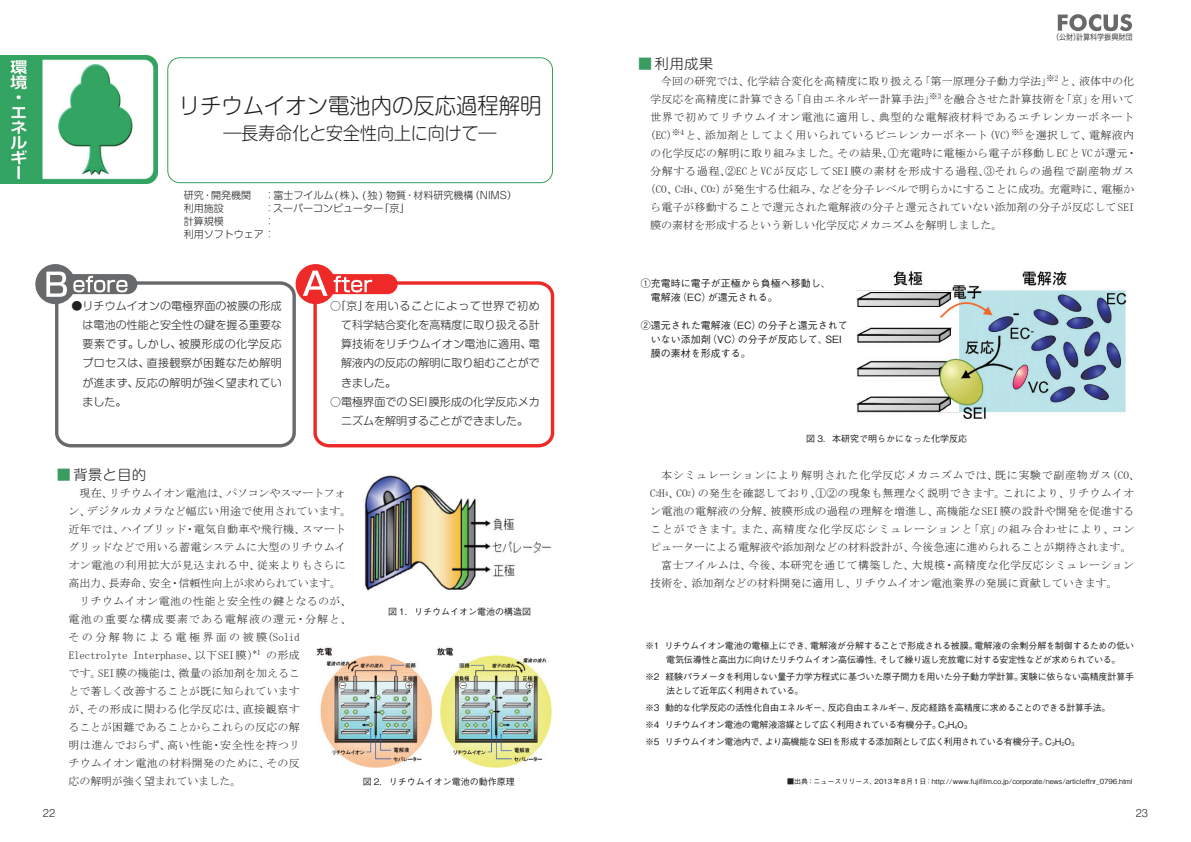
<style>
.page{position:relative;width:1191px;height:842px;background:#fff}
.page>*{position:absolute;margin:0;border:0;box-sizing:border-box;transform-origin:0 0}
.t1{font:300 22px "Shin M Go Pr 6";color:#231f20}
.t2{font:300 18px "Shin M Go Pr 6";color:#231f20}
.t3{font:300 14px "Shin M Go Pr 6";letter-spacing:.05em;color:#231f20}
.t4{font:11px/18px "MS Mincho";letter-spacing:.015em;color:#231f20}
.t5{font:300 11px/19.2px "Shin M Go Pr 6";letter-spacing:.01em;color:#231f20;text-align:justify}
.t6{font:11px "MS Mincho";letter-spacing:.06em;color:#231f20}
.t7{font:11px "MS Mincho";letter-spacing:.055em;color:#231f20}
.t8{font:500 10px/14px "Gothic BBB Pr 6";color:#231f20}
.t9{font:300 10px/13px "Shin M Go Pr 6";color:#231f20}
.t10{font:500 9px/14px "Gothic BBB Pr 6";letter-spacing:-.03em;color:#231f20}
.t11{font:500 9px "Gothic BBB Pr 6";color:#231f20}
.t12{font:8px "Hira Kaku Pro W3";letter-spacing:-.02em;color:#231f20;scale:.89 1}
.t13{font:500 7px "Gothic BBB Pr 6";color:#231f20}
.s1{color:#3a9c60}
.s2{font-size:7px}
.s3{font-size:5px}
</style>
<div class="page">
<img style="left:364px;top:475px;width:187px;height:116px">
<img style="left:316px;top:647px;width:236px;height:121px">
<img style="left:857px;top:271px;width:270px;height:149px">
<svg style="left:55px;top:281px;width:241px;height:167px"></svg>
<svg style="left:313px;top:281px;width:242px;height:167px"></svg>
<svg style="left:35px;top:264px;width:247px;height:143px"></svg>
<svg style="left:295px;top:264px;width:245px;height:163px"></svg>
<img style="left:0;top:56px;width:158px;height:128px">
<div style="left:167px;top:57px;width:386px;height:126px;border:1px solid #3a9c60;border-radius:12px"></div>
<svg style="left:1057px;top:14px;width:75px;height:17px"></svg>
<h1 class="t1" style="left:179px;top:88px;width:364px">リチウムイオン電池内の反応過程解明</h1>
<h2 class="t2" style="left:224px;top:119px;width:274px">―長寿命化と安全性向上に向けて―</h2>
<p class="t9" style="left:184px;top:188px;width:335px;text-indent:81px">：富士フイルム(株)、(独) 物質・材料研究機構（NIMS）利用施設　　　 　：スーパーコンピューター「京」<br>計算規模　　　 　：<br>利用ソフトウェア ：</p>
<p class="t9" style="left:184px;top:188px;width:69px">研究・開発機関</p>
<p class="t5" style="left:83px;top:295px;width:201px;text-indent:-11px">●リチウムイオンの電極界面の被膜の形成は電池の性能と安全性の鍵を握る重要な要素です。しかし、被膜形成の化学反応プロセスは、直接観察が困難なため解明が進まず、反応の解明が強く望まれていました。</p>
<p class="t5" style="left:341px;top:295px;width:200px;text-indent:-11px">○「京」を用いることによって世界で初めて科学結合変化を高精度に取り扱える計算技術をリチウムイオン電池に適用、電解液内の反応の解明に取り組むことができました。</p>
<p class="t5" style="left:330px;top:391px;width:211px;text-align:center">○電極界面でのSEI膜形成の化学反応メカニズムを解明することができました。</p>
<p class="t3" style="left:57px;top:463px;width:91px"><span class="s1">■</span> 背景と目的</p>
<p class="t4" style="left:68px;top:484px;width:284px">　現在、リチウムイオン電池は、パソコンやスマートフォン、デジタルカメラなど幅広い用途で使用されています。近年では、ハイブリッド・電気自動車や飛行機、スマートグリッドなどで用いる蓄電システムに大型のリチウムイオン電池の利用拡大が見込まれる中、従来よりもさらに高出力、長寿命、安全・信頼性向上が求められています。　リチウムイオン電池の性能と安全性の鍵となるのが、電池の重要な構成要素である電解液の還元・分解と、その分解物による電極界面の被膜(Solid<br>Electrolyte Interphase、以下 SEI膜 )<sup>*1</sup> の形成<br>です。SEI膜の機能は、微量の添加剤を加えるこ<br>とで著しく改善することが既に知られています<br>が、その形成に関わる化学反応は、直接観察す<br>ることが困難であることからこれらの反応の解<br>明は進んでおらず、高い性能・安全性を持つリ<br>チウムイオン電池の材料開発のために、その反<br>応の解明が強く望まれていました。</p>
<p class="t11" style="left:388px;top:604px;width:144px">図 1．リチウムイオン電池の構造図</p>
<p class="t11" style="left:363px;top:774px;width:153px">図 2．リチウムイオン電池の動作原理</p>
<p class="t3" style="left:638px;top:52px;width:76px"><span class="s1">■</span> 利用成果</p>
<p class="t12" style="left:1052px;top:30px;width:92px">（公財）計算科学振興財団</p>
<p class="t4" style="left:650px;top:72px;width:485px">　今回の研究では、化学結合変化を高精度に取り扱える「第一原理分子動力学法」<sup>※2</sup> と、液体中の化</p>
<p class="t4" style="left:650px;top:90px;width:485px">学反応を高精度に計算できる「自由エネルギー計算手法」<sup>※3</sup>を融合させた計算技術を「京」を用いて</p>
<p class="t7" style="left:650px;top:111px;width:485px">世界で初めてリチウムイオン電池に適用し、典型的な電解液材料であるエチレンカーボネート</p>
<p class="t4" style="left:650px;top:126px;width:485px">(EC)<sup>※4</sup>と、添加剤としてよく用いられているビニレンカーボネート(VC)<sup>※5</sup>を選択して、電解液内</p>
<p class="t4" style="left:650px;top:144px;width:488px">の化学反応の解明に取り組みました。その結果、①充電時に電極から電子が移動しECとVCが還元・</p>
<p class="t6" style="left:650px;top:165px;width:485px">分解する過程、②ECとVCが反応してSEI膜の素材を形成する過程、③それらの過程で副産物ガス</p>
<p class="t4" style="left:645px;top:180px;width:491px">（CO、C<span class="s2">2</span>H<span class="s2">4</span>、CO<span class="s2">2</span>）が発生する仕組み、などを分子レベルで明らかにすることに成功。充電時に、電極か</p>
<p class="t4" style="left:650px;top:198px;width:485px">ら電子が移動することで還元された電解液の分子と還元されていない添加剤の分子が反応して SEI</p>
<p class="t4" style="left:650px;top:216px;width:353px">膜の素材を形成するという新しい化学反応メカニズムを解明しました。</p>
<p class="t8" style="left:641px;top:275px;width:206px">①充電時に電子が正極から負極へ移動し、　　　電解液（EC）が還元される。</p>
<p class="t8" style="left:641px;top:317px;width:208px">②還元された電解液（EC）の分子と還元されて　いない添加剤（VC）の分子が反応して、SEI　膜の素材を形成する。</p>
<p class="t11" style="left:806px;top:431px;width:162px">図 3．本研究で明らかになった化学反応</p>
<p class="t4" style="left:650px;top:466px;width:491px">　本シミュレーションにより解明された化学反応メカニズムでは、既に実験で副産物ガス（CO、C<span class="s2">2</span>H<span class="s2">4</span>、CO<span class="s2">2</span>）の発生を確認しており、①②の現象も無理なく説明できます。これにより、リチウムイオン電池の電解液の分解、被膜形成の過程の理解を増進し、高機能なSEI膜の設計や開発を促進することができます。また、高精度な化学反応シミュレーションと「京」の組み合わせにより、コンピューターによる電解液や添加剤などの材料設計が、今後急速に進められることが期待されます。　富士フイルムは、今後、本研究を通じて構築した、大規模・高精度な化学反応シミュレーション技術を、添加剤などの材料開発に適用し、リチウムイオン電池業界の発展に貢献していきます。</p>
<p class="t10" style="left:666px;top:638px;width:469px;text-indent:-21px">※1 リチウムイオン電池の電極上にでき、電解液が分解することで形成される被膜。電解液の余剰分解を制御するための低い電気伝導性と高出力に向けたリチウムイオン高伝導性、そして繰り返し充放電に対する安定性などが求められている。</p>
<p class="t10" style="left:666px;top:669px;width:469px;text-indent:-21px">※2 経験パラメータを利用しない量子力学方程式に基づいた原子間力を用いた分子動力学計算。実験に依らない高精度計算手法として近年広く利用されている。</p>
<p class="t10" style="left:645px;top:699px;width:467px;line-height:17px">※3 動的な化学反応の活性化自由エネルギー、反応自由エネルギー、反応経路を高精度に求めることのできる計算手法。※4 リチウムイオン電池の電解液溶媒として広く利用されている有機分子。C<span class="s3">3</span>H<span class="s3">4</span>O<span class="s3">3<br></span>※5 リチウムイオン電池内で、より高機能なSEIを形成する添加剤として広く利用されている有機分子。C<span class="s3">3</span>H<span class="s3">2</span>O<span class="s3">3</span></p>
<p class="t13" style="left:787px;top:776px;width:347px">■出典：ニュースリリース、2013年8月1日：http://www.fujifilm.co.jp/corporate/news/articleffnr_0796.html</p>
<p class="t9" style="left:43px;top:806px;width:14px">22</p>
<p class="t9" style="left:1135px;top:806px;width:14px">23</p>
</div>
